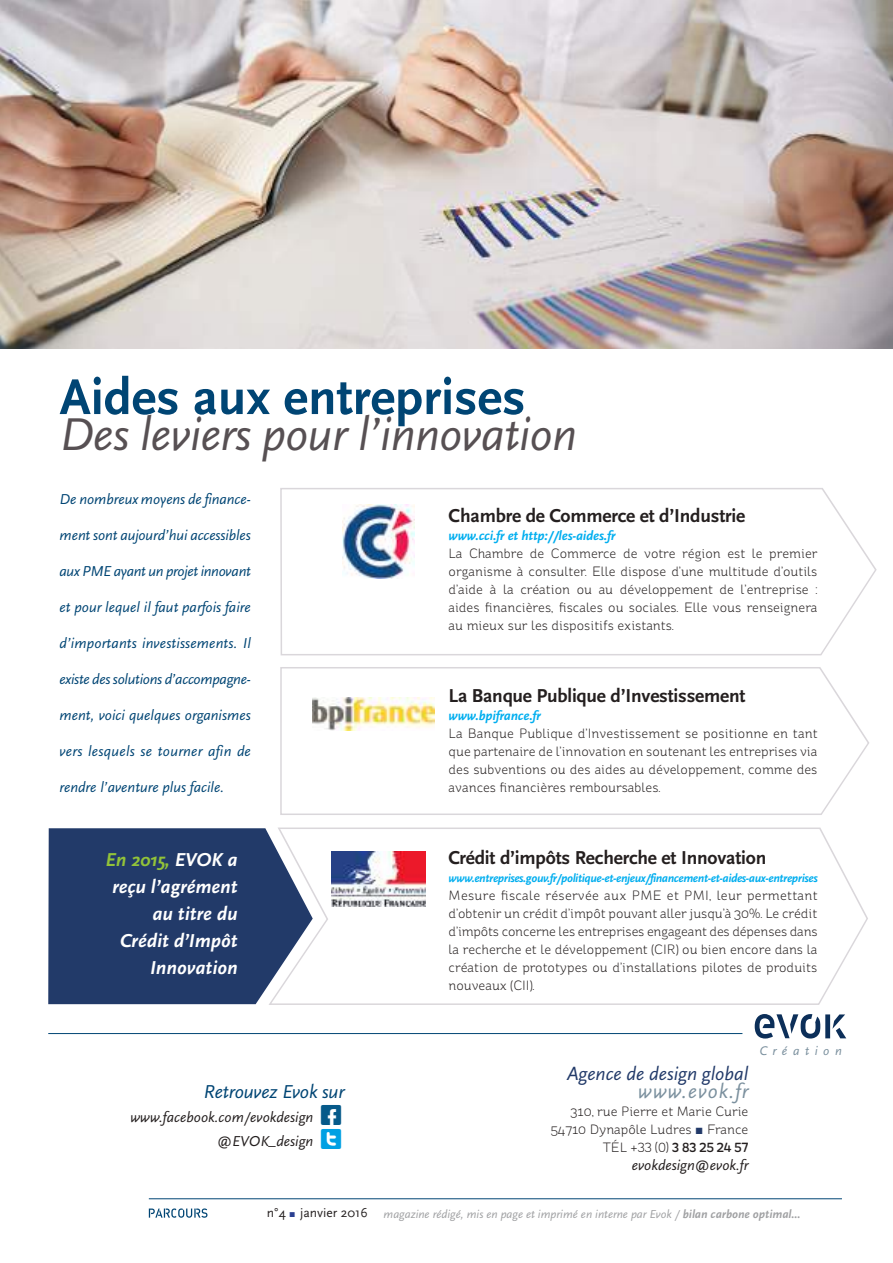
<style>
.page{position:relative;width:893px;height:1263px;background:#fff}
.page>*{position:absolute;margin:0;border:0;box-sizing:border-box;transform-origin:0 0}
.t1{font:700 52.5px "Scala Sans";color:#004574}
.t2{font:italic 48px "Scala Sans";letter-spacing:-.01em;color:#575053}
.t3{font:italic 21px "Scala Sans";letter-spacing:.05em;color:#7b909e}
.t4{font:700 19.5px "Scala Sans";letter-spacing:-.01em;color:#241f1f}
.t5{font:italic 700 19.5px/27px "Scala Sans";color:#fff;text-align:right}
.t6{font:italic 19.5px "Scala Sans";color:#223a69}
.t7{font:italic 19.5px "Scala Sans";letter-spacing:-.01em;color:#004574}
.t8{font:italic 15px "Scala Sans";color:#004574}
.t9{font:italic 15px/24px "Scala Sans";color:#241f1f;text-align:right}
.t10{font:italic 15px "Scala Sans";letter-spacing:-.02em;color:#004574}
.t11{font:italic 15px "Scala Sans";letter-spacing:.02em;color:#004574}
.t12{font:300 13.5px/18px "St Ryde";color:#241f1f;text-align:justify}
.t13{font:italic 700 13.5px "Scala Sans";letter-spacing:-.01em;color:#00aeef}
.t14{font:13.5px "Scala Sans";color:#241f1f}
.t15{font:italic 13.2px "Scala Sans";letter-spacing:.42em;color:#7b909e}
.t16{font:italic 700 12px "Scala Sans";letter-spacing:-.03em;color:#00aeef}
.t17{font:italic 12px "Scala Sans";color:#a0a1a3}
.s1{color:#92c339}
.s2{font-family:"Modern Pictograms";font-style:normal;font-size:33px;color:#065a8a}
.s3{font-family:"Modern Pictograms";font-style:normal;font-size:33px;color:#00a0e3}
.s4{font-family:"Arial";font-size:10.5px;color:#2a3f91}
.s5{font-family:"Arial";font-weight:400;color:#223a69}
.s6{font-weight:500}
.s7{font-weight:700}
</style>
<div class="page">
<svg style="left:280px;top:667px;width:589px;height:148px"></svg>
<svg style="left:269px;top:827px;width:599px;height:178px"></svg>
<svg style="left:280px;top:488px;width:597px;height:168px"></svg>
<hr style="left:149px;top:1198px;width:693px;height:1px;background:#004574">
<svg style="left:149px;top:1208px;width:58px;height:10px"></svg>
<hr style="left:48px;top:1033px;width:694px;height:1px;background:#004574">
<svg style="left:755px;top:1014px;width:91px;height:24px"></svg>
<img style="left:332px;top:851px;width:93px;height:55px">
<img style="left:313px;top:697px;width:122px;height:34px">
<img style="left:342px;top:504px;width:73px;height:75px">
<img style="left:0;top:0;width:893px;height:349px">
<svg style="left:48px;top:828px;width:273px;height:176px;background:#3e537c"></svg>
<h1 class="t1" style="left:60px;top:369px;width:467px">Aides aux entreprises</h1>
<h2 class="t2" style="left:60px;top:408px;width:519px">Des leviers pour l’innovation</h2>
<p class="t8" style="left:60px;top:491px;width:193px">De nombreux moyens de finance-</p>
<p class="t8" style="left:60px;top:527px;width:193px">ment sont aujourd’hui accessibles</p>
<p class="t10" style="left:60px;top:563px;width:193px">aux PME ayant un projet innovant</p>
<p class="t8" style="left:60px;top:599px;width:193px">et pour lequel il faut parfois faire</p>
<p class="t8" style="left:60px;top:635px;width:193px">d’importants investissements. Il</p>
<p class="t10" style="left:60px;top:671px;width:193px">existe des solutions d’accompagne-</p>
<p class="t8" style="left:60px;top:707px;width:193px">ment, voici quelques organismes</p>
<p class="t11" style="left:60px;top:743px;width:193px">vers lesquels se tourner afin de</p>
<p class="t8" style="left:60px;top:779px;width:166px">rendre l’aventure plus facile.</p>
<h3 class="t4" style="left:449px;top:505px;width:298px">Chambre de Commerce et d’Industrie</h3>
<p class="t13" style="left:449px;top:528px;width:168px">www.cci.fr et http://les-aides.fr</p>
<p class="t12" style="left:449px;top:544px;width:370px">La Chambre de Commerce de votre région est le premier organisme à consulter. Elle dispose d’une multitude d’outils d’aide à la création ou au développement de l’entreprise : aides financières, fiscales ou sociales. Elle vous renseignera au mieux sur les dispositifs existants.</p>
<h3 class="t4" style="left:449px;top:685px;width:298px">La Banque Publique d’Investissement</h3>
<p class="t13" style="left:449px;top:708px;width:94px">www.bpifrance.fr</p>
<p class="t12" style="left:449px;top:724px;width:371px">La Banque Publique d’Investissement se positionne en tant que partenaire de l’innovation en soutenant les entreprises via des subventions ou des aides au développement, comme des avances financières remboursables.</p>
<h3 class="t5" style="left:105px;top:846px;width:134px"><span class="s1">En 2015,</span> EVOK a reçu l’agrément au titre du<br>Crédit d’Impôt<br>Innovation</h3>
<h3 class="t4" style="left:449px;top:847px;width:319px">Crédit d’impôts Recherche et Innovation</h3>
<p class="t16" style="left:449px;top:872px;width:371px">www.entreprises.gouv.fr/politique-et-enjeux/financement-et-aides-aux-entreprises</p>
<p class="t12" style="left:449px;top:886px;width:371px">Mesure fiscale réservée aux PME et PMI, leur permettant d’obtenir un crédit d’impôt pouvant aller jusqu’à 30%. Le crédit d’impôts concerne les entreprises engageant des dépenses dans la recherche et le développement (CIR) ou bien encore dans la création de prototypes ou d’installations pilotes de produits nouveaux (CII).</p>
<h3 class="t7" style="left:204px;top:1081px;width:142px">Retrouvez Evok sur</h3>
<p class="t9" style="left:130px;top:1105px;width:215px">www.facebook.com/evokdesign <span class="s2">G </span>@EVOK_design <span class="s3">U</span></p>
<p class="t14" style="left:267px;top:1205px;width:102px">n°4 <span class="s4">■</span> janvier 2016</p>
<p class="t15" style="left:759px;top:1044px;width:84px">Création</p>
<h3 class="t6" style="left:567px;top:1063px;width:183px">Agence de design global</h3>
<h3 class="t3" style="left:638px;top:1080px;width:112px">www.evok.fr</h3>
<p class="t12" style="left:551px;top:1102px;width:199px;text-align:right">310, rue Pierre et Marie Curie<br>54710 Dynapôle Ludres <span class="s5">■</span> France<br>TÉL +33 (0) <span class="s6">3 83 25 24 57</span></p>
<p class="t9" style="left:632px;top:1153px;width:118px">evokdesign@evok.fr</p>
<p class="t17" style="left:383px;top:1207px;width:419px">magazine rédigé, mis en page et imprimé en interne par Evok / <span class="s7">bilan carbone optimal...</span></p>
</div>
